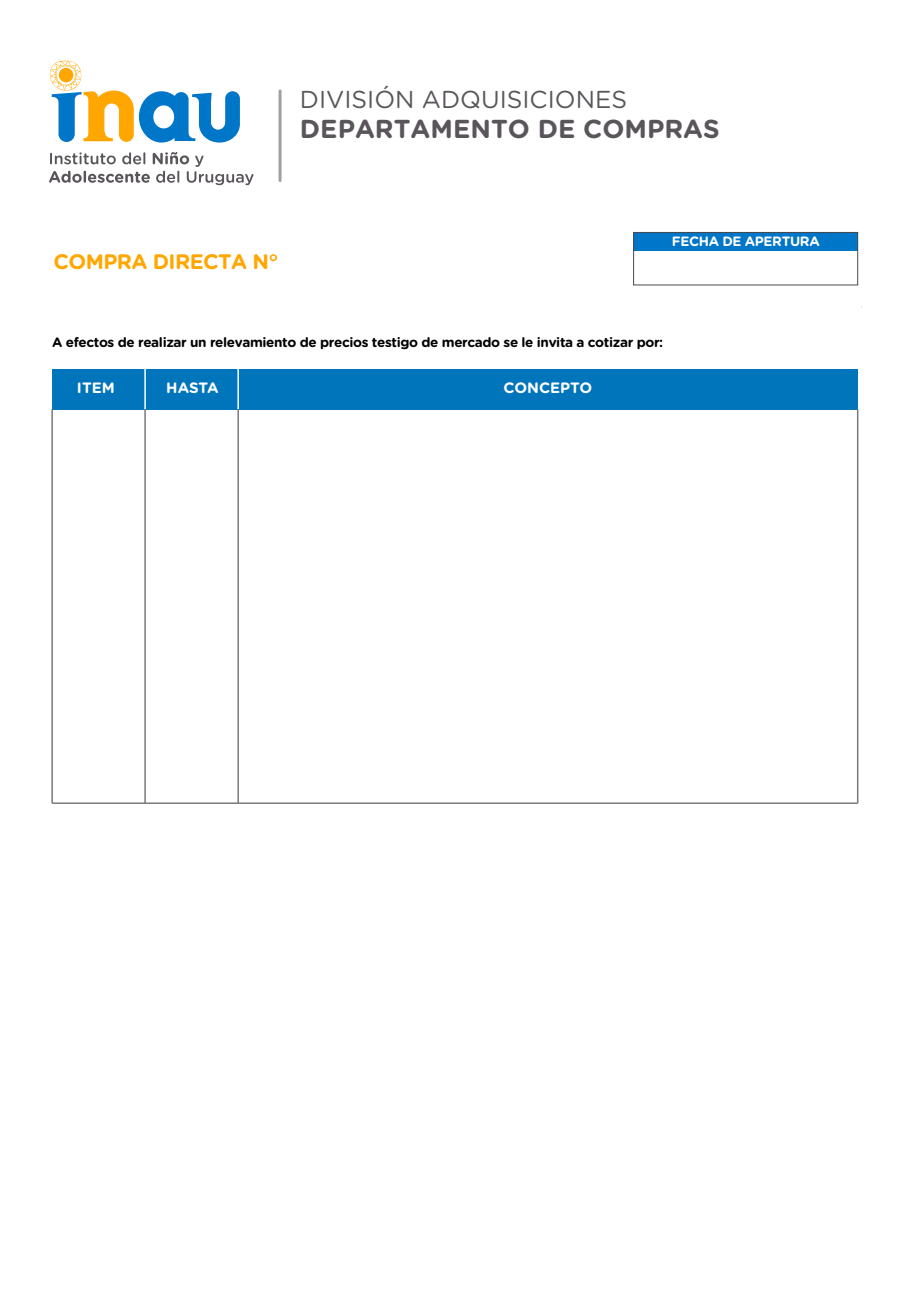
<style>
.page{position:relative;width:902px;height:1294px;background:#fff}
.page>*{position:absolute;margin:0;border:0;box-sizing:border-box;transform-origin:0 0}
.t1{font:700 25.95px "Gotham Rounded";color:#59555a}
.t2{font:24.45px "Gotham Rounded";color:#59555a}
.t3{font:700 21px "Gotham Rounded";letter-spacing:-.025em;color:#ffa700}
.t4{font:700 15px "Gotham Rounded";color:#fff}
.t5{font:700 13.5px "Gotham Rounded";letter-spacing:-.025em;color:#000}
.t6{font:700 13.5px "Gotham Rounded";letter-spacing:-.025em;color:#fff}
</style>
<div class="page">
<div style="left:633px;top:232px;width:224px;height:18px;background:#0076c8"></div>
<div style="left:633px;top:232px;width:224px;height:53px;border:1px solid #4b4b4a"></div>
<svg style="left:49px;top:60px;width:191px;height:83px"></svg>
<svg style="left:49px;top:152px;width:204px;height:33px"></svg>
<hr style="left:278px;top:91px;width:3px;height:90px;background:#a0a09f">
<div style="left:52px;top:369px;width:805px;height:40px;background:#0075bc"></div>
<hr style="left:144px;top:369px;width:2px;height:40px;background:#fff">
<hr style="left:237px;top:369px;width:2px;height:40px;background:#fff">
<hr style="left:144px;top:409px;width:2px;height:394px;background:#7b7a7a">
<hr style="left:51px;top:409px;width:2px;height:394px;background:#7b7a7a">
<hr style="left:237px;top:409px;width:2px;height:394px;background:#7b7a7a">
<hr style="left:856px;top:409px;width:2px;height:394px;background:#7b7a7a">
<hr style="left:52px;top:802px;width:805px;height:2px;background:#7b7a7a">
<h2 class="t2" style="left:300px;top:82px;width:328px">DIVISIÓN ADQUISICIONES</h2>
<h1 class="t1" style="left:300px;top:110px;width:421px">DEPARTAMENTO DE COMPRAS</h1>
<h3 class="t3" style="left:53px;top:247px;width:226px">COMPRA DIRECTA N°</h3>
<p class="t6" style="left:671px;top:231px;width:149px">FECHA DE APERTURA</p>
<p class="t5" style="left:52px;top:333px;width:612px">A efectos de realizar un relevamiento de precios testigo de mercado se le invita a cotizar por:</p>
<p class="t4" style="left:77px;top:377px;width:39px">ITEM</p>
<p class="t4" style="left:166px;top:377px;width:54px">HASTA</p>
<p class="t4" style="left:503px;top:377px;width:90px">CONCEPTO</p>
</div>
